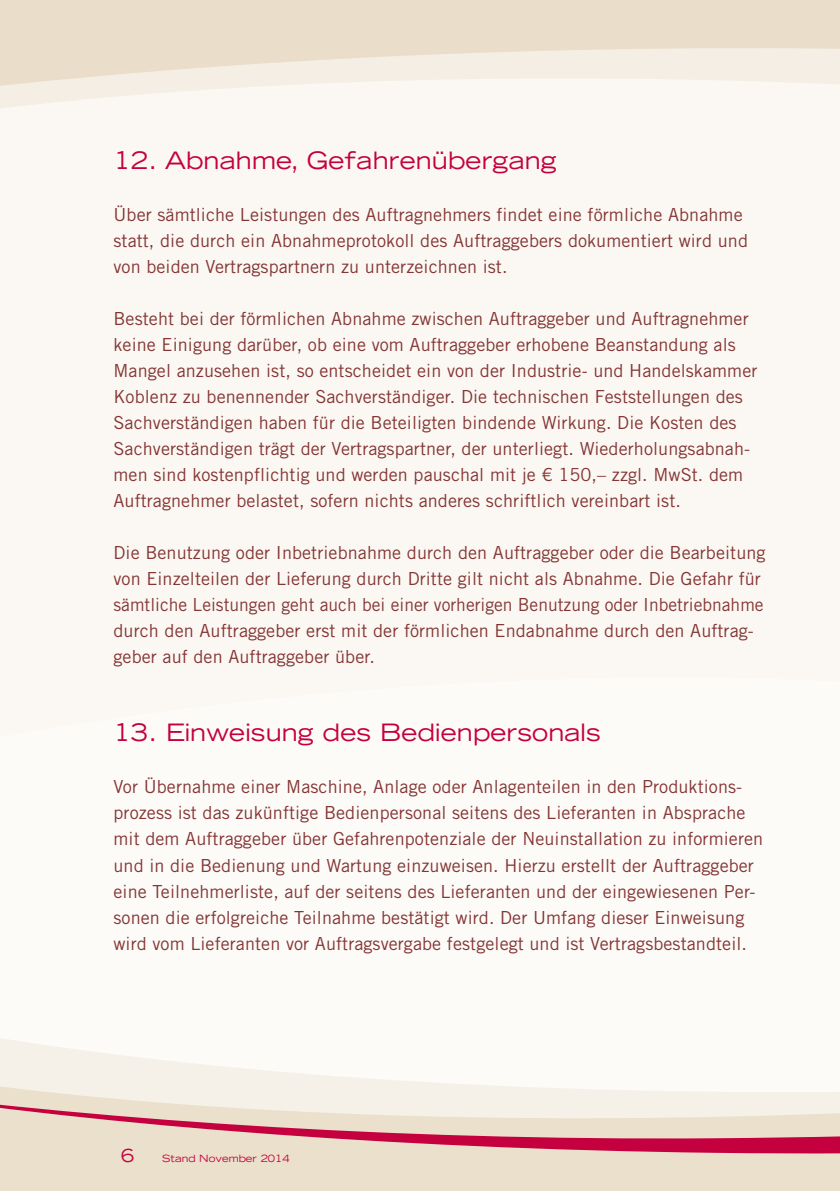
<style>
.page{position:relative;width:840px;height:1191px;background:#fff}
.page>*{position:absolute;margin:0;border:0;box-sizing:border-box;transform-origin:0 0}
.t1{font:expanded 24px "Trade Gothic LH";letter-spacing:.005em;color:#c5003f}
.t2{font:18px/26px "Trade Gothic";letter-spacing:.005em;color:#843534}
.t3{font:expanded 18px "Trade Gothic LH";color:#c5003f}
.t4{font:expanded 10px "Trade Gothic LH";color:#c5003f}
</style>
<div class="page">
<div style="left:0;top:0;width:839px;height:1191px;background:#fbf8f3"></div>
<svg style="left:0;top:0;width:839px;height:108px;fill:#eaddc9"></svg>
<svg style="left:0;top:1039px;width:839px;height:152px;fill:#ebe0cc"></svg>
<svg style="left:839px;top:0;width:1px;height:515px"></svg>
<h1 class="t1" style="left:113px;top:145px;width:444px">12. Abnahme, Gefahrenübergang</h1>
<p class="t2" style="left:113px;top:202px;width:635px">Über sämtliche Leistungen des Auftragnehmers findet eine förmliche Abnahme statt, die durch ein Abnahmeprotokoll des Auftraggebers dokumentiert wird und von beiden Vertragspartnern zu unterzeichnen ist.</p>
<p class="t2" style="left:113px;top:306px;width:645px">Besteht bei der förmlichen Abnahme zwischen Auftraggeber und Auftragnehmer keine Einigung darüber, ob eine vom Auftraggeber erhobene Beanstandung als Mangel anzusehen ist, so entscheidet ein von der Industrie- und Handelskammer Koblenz zu benennender Sachverständiger. Die technischen Feststellungen des Sachverständigen haben für die Beteiligten bindende Wirkung. Die Kosten des Sachverständigen trägt der Vertragspartner, der unterliegt. Wiederholungsabnah&shy;men sind kostenpflichtig und werden pauschal mit je € 150,– zzgl. MwSt. dem Auftragnehmer belastet, sofern nichts anderes schriftlich vereinbart ist.</p>
<p class="t2" style="left:113px;top:540px;width:653px">Die Benutzung oder Inbetriebnahme durch den Auftraggeber oder die Bearbeitung von Einzelteilen der Lieferung durch Dritte gilt nicht als Abnahme. Die Gefahr für sämtliche Leistungen geht auch bei einer vorherigen Benutzung oder Inbetriebnahme durch den Auftraggeber erst mit der förmlichen Endabnahme durch den Auftrag&shy;geber auf den Auftraggeber über.</p>
<h1 class="t1" style="left:113px;top:717px;width:488px">13. Einweisung des Bedienpersonals</h1>
<p class="t2" style="left:113px;top:774px;width:650px">Vor Übernahme einer Maschine, Anlage oder Anlagenteilen in den Produktions&shy;prozess ist das zukünftige Bedienpersonal seitens des Lieferanten in Absprache mit dem Auftraggeber über Gefahrenpotenziale der Neuinstallation zu informieren und in die Bedienung und Wartung einzuweisen. Hierzu erstellt der Auftraggeber eine Teilnehmerliste, auf der seitens des Lieferanten und der eingewiesenen Per&shy;sonen die erfolgreiche Teilnahme bestätigt wird. Der Umfang dieser Einweisung wird vom Lieferanten vor Auftragsvergabe festgelegt und ist Vertragsbestandteil.</p>
<p class="t3" style="left:121px;top:1143px;width:14px">6</p>
<p class="t4" style="left:162px;top:1151px;width:129px">Stand November 2014</p>
</div>
